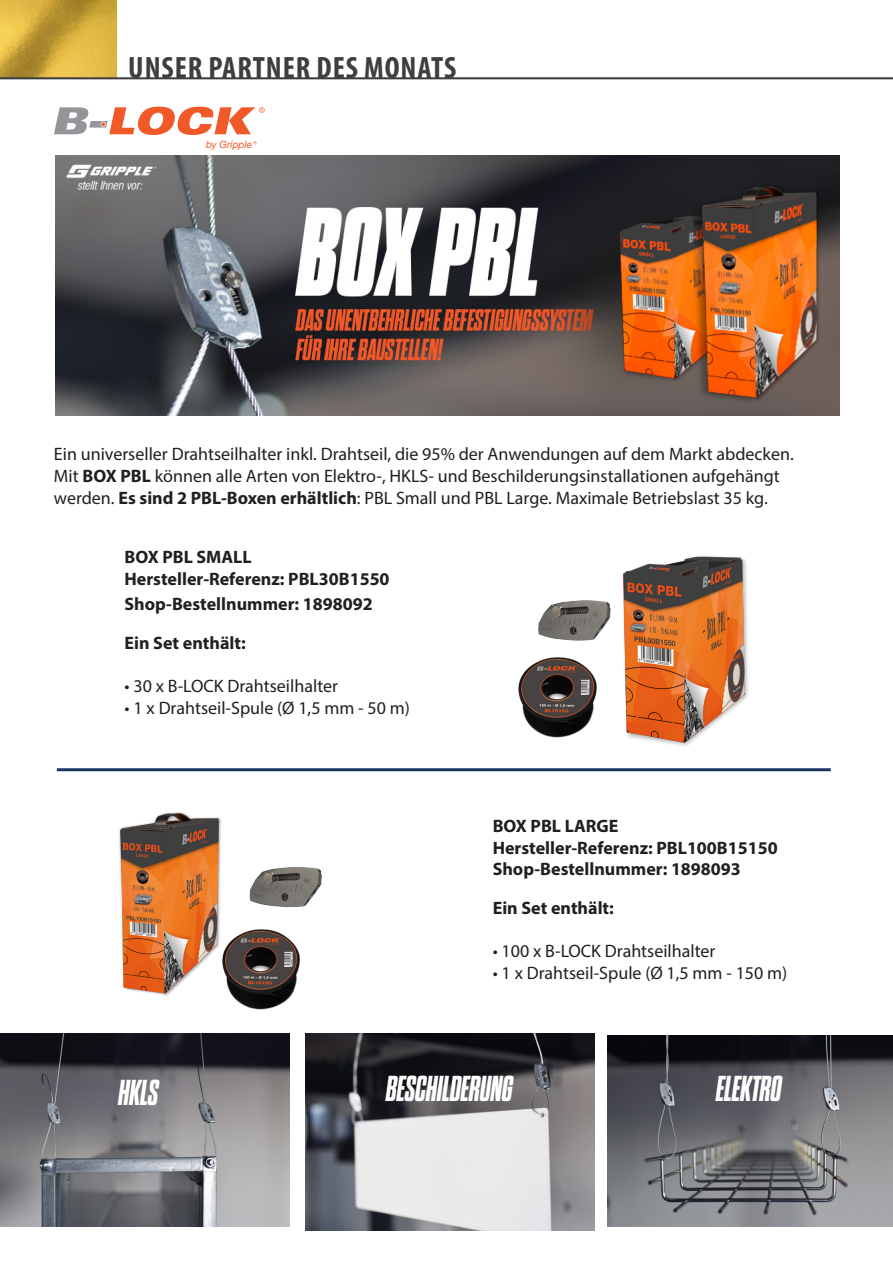
<style>
.page{position:relative;width:893px;height:1263px;background:#fff}
.page>*{position:absolute;margin:0;border:0;box-sizing:border-box;transform-origin:0 0}
.t1{font:italic 700 expanded 36px "Dharma Gothic M";color:#fff}
.t2{font:700 condensed 30.9px "Myriad Pro";letter-spacing:.03em;color:#3e3e3f}
.t3{font:18px/21.6px "Myriad Pro";color:#231f20}
.t4{font:700 18px "Myriad Pro";color:#231f20}
.t5{font:italic 10.05px "Helvetica Neue LT Pro";color:#f1592a}
.s1{font-weight:700}
</style>
<div class="page">
<img style="left:0;top:0;width:116px;height:77px">
<hr style="left:0;top:77px;width:893px;height:2px;background:#3e3e3f">
<svg style="left:54px;top:107px;width:211px;height:28px"></svg>
<img style="left:55px;top:155px;width:784px;height:261px">
<hr style="left:57px;top:768px;width:774px;height:3px;background:#1a3766">
<img style="left:539px;top:600px;width:49px;height:22px">
<img style="left:289px;top:867px;width:10px;height:22px">
<img style="left:518px;top:657px;width:79px;height:81px">
<img style="left:240px;top:939px;width:60px;height:71px">
<img style="left:119px;top:812px;width:170px;height:191px">
<img style="left:601px;top:556px;width:147px;height:190px">
<img style="left:306px;top:1034px;width:288px;height:196px">
<img style="left:1px;top:1034px;width:288px;height:192px">
<img style="left:607px;top:1035px;width:286px;height:191px">
<p class="t2" style="left:128px;top:48px;width:329px">UNSER PARTNER DES MONATS</p>
<p class="t5" style="left:206px;top:138px;width:48px">by Gripple</p>
<p class="t3" style="left:54px;top:443px;width:741px">Ein universeller Drahtseilhalter inkl. Drahtseil, die 95% der Anwendungen auf dem Markt abdecken.</p>
<p class="t3" style="left:54px;top:465px;width:727px">Mit <span class="s1">BOX PBL</span> können alle Arten von Elektro-, HKLS- und Beschilderungsinstallationen aufgehängt werden. <span class="s1">Es sind 2 PBL-Boxen erhältlich</span>: PBL Small und PBL Large. Maximale Betriebslast 35 kg.</p>
<p class="t4" style="left:125px;top:546px;width:129px">BOX PBL SMALL</p>
<p class="t4" style="left:125px;top:567px;width:267px">Hersteller-Referenz: PBL30B1550</p>
<p class="t4" style="left:125px;top:592px;width:250px">Shop-Bestellnummer: 1898092</p>
<p class="t4" style="left:125px;top:631px;width:123px">Ein Set enthält:</p>
<p class="t3" style="left:125px;top:675px;width:215px">• 30 x B-LOCK Drahtseilhalter</p>
<p class="t3" style="left:125px;top:697px;width:287px">• 1 x Drahtseil-Spule (Ø 1,5 mm - 50 m)</p>
<p class="t4" style="left:493px;top:814px;width:127px">BOX PBL LARGE</p>
<p class="t4" style="left:493px;top:836px;width:287px">Hersteller-Referenz: PBL100B15150</p>
<p class="t4" style="left:493px;top:857px;width:250px">Shop-Bestellnummer: 1898093</p>
<p class="t4" style="left:493px;top:896px;width:123px">Ein Set enthält:</p>
<p class="t3" style="left:493px;top:940px;width:224px">• 100 x B-LOCK Drahtseilhalter</p>
<p class="t3" style="left:493px;top:961px;width:296px">• 1 x Drahtseil-Spule (Ø 1,5 mm - 150 m)</p>
<p class="t1" style="left:118px;top:1075px;width:42px">HKLS</p>
<p class="t1" style="left:386px;top:1071px;width:128px">BESCHILDERUNG</p>
<p class="t1" style="left:716px;top:1071px;width:67px">ELEKTRO</p>
</div>
